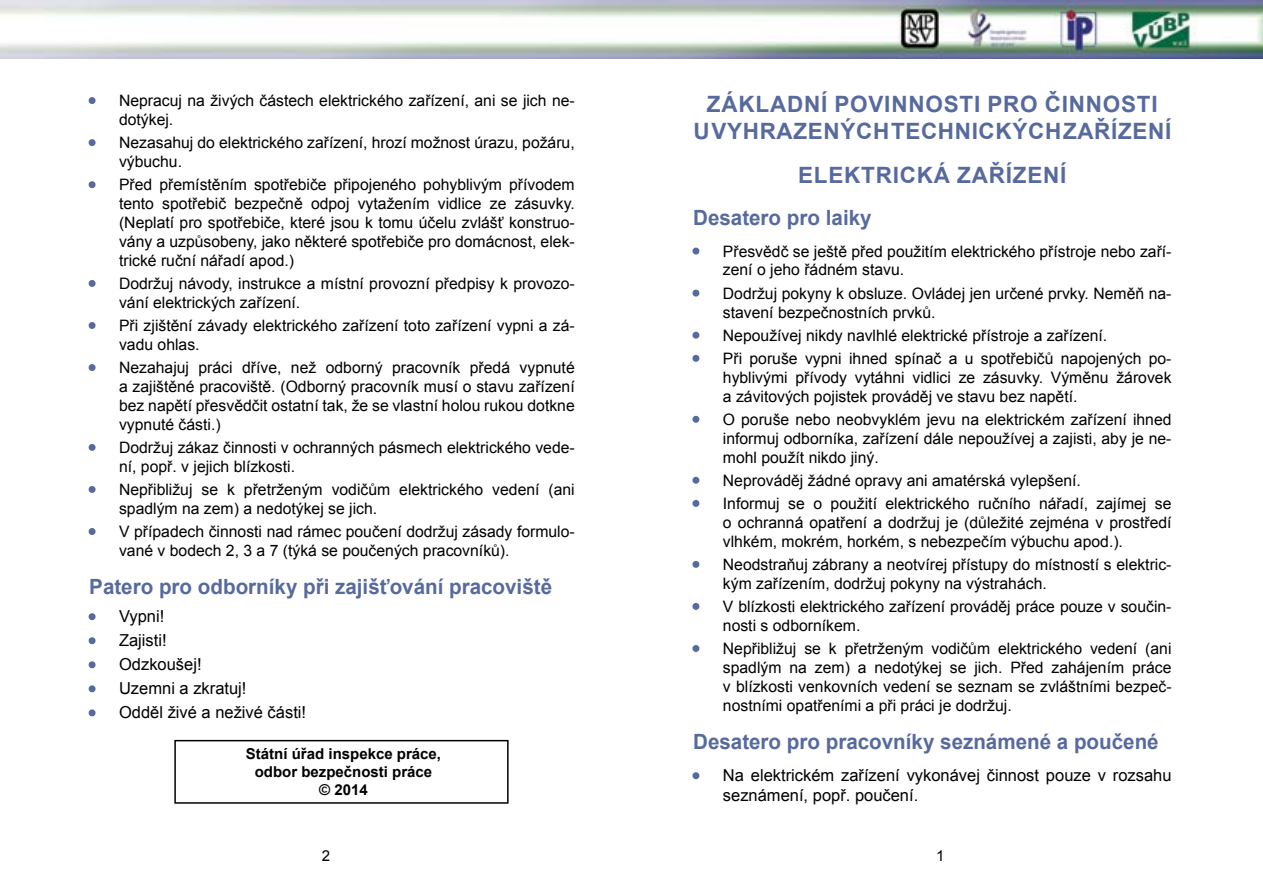
<style>
.page{position:relative;width:1263px;height:893px;background:#fff}
.page>*{position:absolute;margin:0;border:0;box-sizing:border-box;transform-origin:0 0}
.t1{font:700 22.5px/27px "Arial";letter-spacing:.035em;color:#576a9e;text-align:center}
.t2{font:700 21px "Arial";color:#576a9e}
.t3{font:16.5px/19.8px "Arial";color:#000}
.t4{font:15.75px/18.9px "Arial";color:#000}
.t5{font:700 15px/18px "Arial";color:#000;text-align:center}
.t6{font:15px "Arial";color:#000}
.s1{color:#576a9e}
.s2{font-size:15.75px;color:#576a9e}
</style>
<div class="page">
<img style="left:0;top:0;width:1263px;height:58px">
<svg style="left:692px;top:247px;width:8px;height:8px"></svg>
<svg style="left:692px;top:289px;width:8px;height:8px"></svg>
<svg style="left:692px;top:331px;width:8px;height:8px"></svg>
<svg style="left:692px;top:354px;width:8px;height:8px"></svg>
<svg style="left:692px;top:415px;width:8px;height:8px"></svg>
<svg style="left:692px;top:476px;width:8px;height:8px"></svg>
<svg style="left:692px;top:500px;width:8px;height:7px"></svg>
<svg style="left:692px;top:561px;width:8px;height:7px"></svg>
<svg style="left:692px;top:603px;width:8px;height:7px"></svg>
<svg style="left:692px;top:645px;width:8px;height:7px"></svg>
<svg style="left:692px;top:772px;width:8px;height:8px"></svg>
<svg style="left:88px;top:97px;width:8px;height:7px"></svg>
<svg style="left:88px;top:139px;width:8px;height:7px"></svg>
<svg style="left:88px;top:181px;width:8px;height:8px"></svg>
<svg style="left:88px;top:280px;width:8px;height:7px"></svg>
<svg style="left:88px;top:322px;width:8px;height:7px"></svg>
<svg style="left:88px;top:364px;width:8px;height:7px"></svg>
<svg style="left:88px;top:444px;width:8px;height:7px"></svg>
<svg style="left:88px;top:486px;width:8px;height:7px"></svg>
<svg style="left:88px;top:528px;width:8px;height:7px"></svg>
<svg style="left:88px;top:613px;width:8px;height:8px"></svg>
<svg style="left:88px;top:637px;width:8px;height:8px"></svg>
<svg style="left:88px;top:661px;width:8px;height:8px"></svg>
<svg style="left:88px;top:685px;width:8px;height:8px"></svg>
<svg style="left:88px;top:709px;width:8px;height:8px"></svg>
<div style="left:174px;top:740px;width:335px;height:64px;border:2px solid #000"></div>
<p class="t4" style="left:119px;top:91px;width:457px;text-indent:-30px"><span class="s1">•</span> Nepracuj na živých částech elektrického zařízení, ani se jich ne&shy;dotýkej.</p>
<p class="t4" style="left:119px;top:133px;width:457px;text-indent:-30px"><span class="s1">•</span> Nezasahuj do elektrického zařízení, hrozí možnost úrazu, požáru, výbuchu.</p>
<p class="t4" style="left:119px;top:175px;width:457px;text-align:justify;text-indent:-30px"><span class="s1">•</span> Před přemístěním spotřebiče připojeného pohyblivým přívodem tento spotřebič bezpečně odpoj vytažením vidlice ze zásuvky. (Neplatí pro spotřebiče, které jsou k tomu účelu zvlášť konstruo&shy;vány a uzpůsobeny, jako některé spotřebiče pro domácnost, elek&shy;trické ruční nářadí apod.)</p>
<p class="t4" style="left:119px;top:274px;width:457px;text-indent:-30px"><span class="s1">•</span> Dodržuj návody, instrukce a místní provozní předpisy k provozo&shy;vání elektrických zařízení.</p>
<p class="t4" style="left:119px;top:316px;width:457px;text-indent:-30px"><span class="s1">•</span> Při zjištění závady elektrického zařízení toto zařízení vypni a zá&shy;vadu ohlas.</p>
<p class="t4" style="left:119px;top:358px;width:457px;text-align:justify;text-indent:-30px"><span class="s1">•</span> Nezahajuj práci dříve, než odborný pracovník předá vypnuté a zajištěné pracoviště. (Odborný pracovník musí o stavu zařízení bez napětí přesvědčit ostatní tak, že se vlastní holou rukou dotkne vypnuté části.)</p>
<p class="t4" style="left:119px;top:438px;width:457px;text-indent:-30px"><span class="s1">•</span> Dodržuj zákaz činnosti v ochranných pásmech elektrického vede&shy;ní, popř. v jejich blízkosti.</p>
<p class="t4" style="left:119px;top:480px;width:457px;text-indent:-30px"><span class="s1">•</span> Nepřibližuj se k přetrženým vodičům elektrického vedení (ani spadlým na zem) a nedotýkej se jich.</p>
<p class="t4" style="left:119px;top:522px;width:457px;text-indent:-30px"><span class="s1">•</span> V případech činnosti nad rámec poučení dodržuj zásady formulo&shy;vané v bodech 2, 3 a 7 (týká se poučených pracovníků).</p>
<h2 class="t2" style="left:89px;top:572px;width:464px">Patero pro odborníky při zajišťování pracoviště</h2>
<p class="t3" style="left:89px;top:606px;width:77px"><span class="s2">•</span> Vypni!</p>
<p class="t3" style="left:89px;top:630px;width:79px"><span class="s2">•</span> Zajisti!</p>
<p class="t3" style="left:89px;top:654px;width:114px"><span class="s2">•</span> Odzkoušej!</p>
<p class="t3" style="left:89px;top:679px;width:159px"><span class="s2">•</span> Uzemni a zkratuj!</p>
<p class="t3" style="left:89px;top:703px;width:218px"><span class="s2">•</span> Odděl živé a neživé části!</p>
<p class="t5" style="left:246px;top:745px;width:197px">Státní úřad inspekce práce, odbor bezpečnosti práce<br>© 2014</p>
<h1 class="t1" style="left:693px;top:91px;width:479px">ZÁKLADNÍ POVINNOSTI PRO ČINNOSTI<br>U VYHRAZENÝCH TECHNICKÝCH ZAŘÍZENÍ</h1>
<h1 class="t1" style="left:798px;top:162px;width:270px">ELEKTRICKÁ ZAŘÍZENÍ</h1>
<h2 class="t2" style="left:693px;top:203px;width:180px">Desatero pro laiky</h2>
<p class="t4" style="left:723px;top:241px;width:450px;text-indent:-30px"><span class="s1">•</span> Přesvědč se ještě před použitím elektrického přístroje nebo zaří&shy;zení o jeho řádném stavu.</p>
<p class="t4" style="left:723px;top:284px;width:450px;text-indent:-30px"><span class="s1">•</span> Dodržuj pokyny k obsluze. Ovládej jen určené prvky. Neměň na&shy;stavení bezpečnostních prvků.</p>
<p class="t4" style="left:693px;top:326px;width:416px"><span class="s1">•</span> Nepoužívej nikdy navlhlé elektrické přístroje a zařízení.</p>
<p class="t4" style="left:723px;top:349px;width:450px;text-align:justify;text-indent:-30px"><span class="s1">•</span> Při poruše vypni ihned spínač a u spotřebičů napojených po&shy;hyblivými přívody vytáhni vidlici ze zásuvky. Výměnu žárovek a závitových pojistek prováděj ve stavu bez napětí.</p>
<p class="t4" style="left:723px;top:410px;width:450px;text-align:justify;text-indent:-30px"><span class="s1">•</span> O poruše nebo neobvyklém jevu na elektrickém zařízení ihned informuj odborníka, zařízení dále nepoužívej a zajisti, aby je ne&shy;mohl použít nikdo jiný.</p>
<p class="t4" style="left:693px;top:471px;width:389px"><span class="s1">•</span> Neprováděj žádné opravy ani amatérská vylepšení.</p>
<p class="t4" style="left:723px;top:494px;width:450px;text-align:justify;text-indent:-30px"><span class="s1">•</span> Informuj se o použití elektrického ručního nářadí, zajímej se o ochranná opatření a dodržuj je (důležité zejména v prostředí vlhkém, mokrém, horkém, s nebezpečím výbuchu apod.).</p>
<p class="t4" style="left:723px;top:555px;width:450px;text-indent:-30px"><span class="s1">•</span> Neodstraňuj zábrany a neotvírej přístupy do místností s elektric&shy;kým zařízením, dodržuj pokyny na výstrahách.</p>
<p class="t4" style="left:723px;top:597px;width:450px;text-indent:-30px"><span class="s1">•</span> V blízkosti elektrického zařízení prováděj práce pouze v součin&shy;nosti s odborníkem.</p>
<p class="t4" style="left:723px;top:639px;width:450px;text-align:justify;text-indent:-30px"><span class="s1">•</span> Nepřibližuj se k přetrženým vodičům elektrického vedení (ani spadlým na zem) a nedotýkej se jich. Před zahájením práce v blízkosti venkovních vedení se seznam se zvláštními bezpeč&shy;nostními opatřeními a při práci je dodržuj.</p>
<h2 class="t2" style="left:693px;top:726px;width:467px">Desatero pro pracovníky seznámené a poučené</h2>
<p class="t3" style="left:723px;top:765px;width:450px;text-indent:-30px"><span class="s2">•</span> Na elektrickém zařízení vykonávej činnost pouze v rozsahu seznámení, popř. poučení.</p>
<p class="t6" style="left:322px;top:846px;width:10px">2</p>
<p class="t6" style="left:936px;top:846px;width:10px">1</p>
</div>
